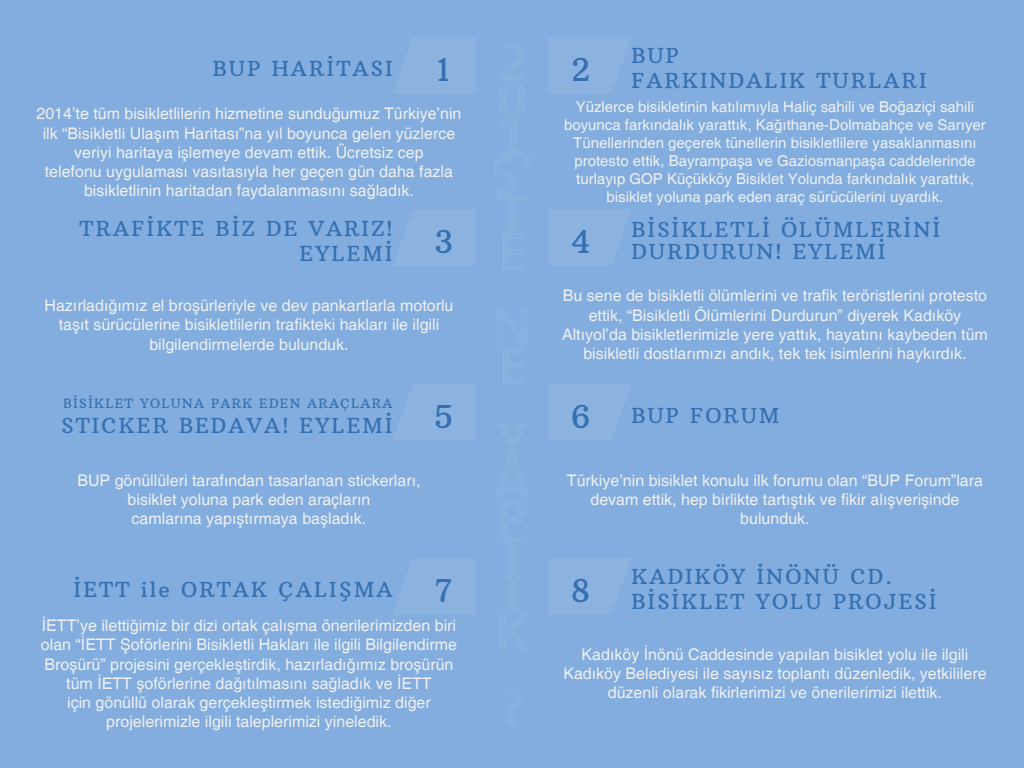
<style>
.page{position:relative;width:1024px;height:768px;background:#82adde}
.page>*{position:absolute;margin:0;border:0;box-sizing:border-box;transform-origin:0 0}
.t1{font:32px "Arbutus Slab";color:#3570b2}
.t2{font:21px/25.2px "Arbutus Slab";letter-spacing:.1em;color:#3570b2}
.t3{font:16px/19.2px "Helvetica";color:#f0f0f0;text-align:center}
.t4{font:15px/18px "Helvetica";color:#f0f0f0;text-align:center}
.t5{font:13px "Arbutus Slab";letter-spacing:.1em;color:#3570b2}
</style>
<div class="page">
<h2 class="t2" style="left:213px;top:55px;width:181px">BUP HARİTASI</h2>
<h1 class="t1" style="left:437px;top:50px;width:14px">1</h1>
<p class="t3" style="left:36px;top:105px;width:427px">2014’te tüm bisikletlilerin hizmetine sunduğumuz Türkiye’nin ilk “Bisikletli Ulaşım Haritası”na yıl boyunca gelen yüzlerce veriyi haritaya işlemeye devam ettik. Ücretsiz cep<br>telefonu uygulaması vasıtasıyla her geçen gün daha fazla bisikletlinin haritadan faydalanmasını sağladık.</p>
<h2 class="t2" style="left:80px;top:216px;width:315px;text-align:right">TRAFİKTE BİZ DE VARIZ!<br>EYLEMİ</h2>
<h1 class="t1" style="left:434px;top:222px;width:21px">3</h1>
<p class="t3" style="left:44px;top:297px;width:411px">Hazırladığımız el broşürleriyle ve dev pankartlarla motorlu taşıt sürücülerine bisikletlilerin trafikteki hakları ile ilgili bilgilendirmelerde bulunduk.</p>
<p class="t5" style="left:63px;top:395px;width:331px">BİSİKLET YOLUNA PARK EDEN ARAÇLARA</p>
<h2 class="t2" style="left:61px;top:413px;width:333px">STICKER BEDAVA! EYLEMİ</h2>
<p class="t3" style="left:77px;top:471px;width:345px">BUP gönüllüleri tarafından tasarlanan stickerları, bisiklet yoluna park eden araçların<br>camlarına yapıştırmaya başladık.</p>
<h1 class="t1" style="left:434px;top:396px;width:21px">5</h1>
<h2 class="t2" style="left:74px;top:577px;width:321px">İETT ile ORTAK ÇALIŞMA</h2>
<h1 class="t1" style="left:435px;top:570px;width:19px">7</h1>
<p class="t3" style="left:41px;top:616px;width:418px">İETT’ye ilettiğimiz bir dizi ortak çalışma önerilerimizden biri olan “İETT Şoförlerini Bisikletli Hakları ile ilgili Bilgilendirme Broşürü” projesini gerçekleştirdik, hazırladığımız broşürün tüm İETT şoförlerine dağıtılmasını sağladık ve İETT<br>için gönüllü olarak gerçekleştirmek istediğimiz diğer projelerimizle ilgili taleplerimizi yineledik.</p>
<h1 class="t1" style="left:571px;top:50px;width:20px">2</h1>
<h2 class="t2" style="left:631px;top:43px;width:297px">BUP<br>FARKINDALIK TURLARI</h2>
<p class="t4" style="left:564px;top:98px;width:423px">Yüzlerce bisikletinin katılımıyla Haliç sahili ve Boğaziçi sahili boyunca farkındalık yarattık, Kağıthane-Dolmabahçe ve Sarıyer Tünellerinden geçerek tünellerin bisikletlilere yasaklanmasını protesto ettik, Bayrampaşa ve Gaziosmanpaşa caddelerinde turlayıp GOP Küçükköy Bisiklet Yolunda farkındalık yarattık, bisiklet yoluna park eden araç sürücülerini uyardık.</p>
<h1 class="t1" style="left:571px;top:222px;width:21px">4</h1>
<h2 class="t2" style="left:631px;top:218px;width:310px;line-height:22px">BİSİKLETLİ ÖLÜMLERİNİ<br>DURDURUN! EYLEMİ</h2>
<p class="t3" style="left:562px;top:287px;width:427px">Bu sene de bisikletli ölümlerini ve trafik teröristlerini protesto ettik, “Bisikletli Ölümlerini Durdurun” diyerek Kadıköy Altıyol’da bisikletlerimizle yere yattık, hayatını kaybeden tüm bisikletli dostlarımızı andık, tek tek isimlerini haykırdık.</p>
<h1 class="t1" style="left:571px;top:396px;width:21px">6</h1>
<h2 class="t2" style="left:631px;top:403px;width:150px">BUP FORUM</h2>
<p class="t3" style="left:567px;top:471px;width:418px">Türkiye’nin bisiklet konulu ilk forumu olan “BUP Forum”lara devam ettik, hep birlikte tartıştık ve fikir alışverişinde bulunduk.</p>
<h1 class="t1" style="left:571px;top:570px;width:21px">8</h1>
<h2 class="t2" style="left:631px;top:564px;width:307px">KADIKÖY İNÖNÜ CD.<br>BİSİKLET YOLU PROJESİ</h2>
<p class="t3" style="left:563px;top:645px;width:425px">Kadıköy İnönü Caddesinde yapılan bisiklet yolu ile ilgili<br>Kadıköy Belediyesi ile sayısız toplantı düzenledik, yetkililere düzenli olarak fikirlerimizi ve önerilerimizi ilettik.</p>
</div>
